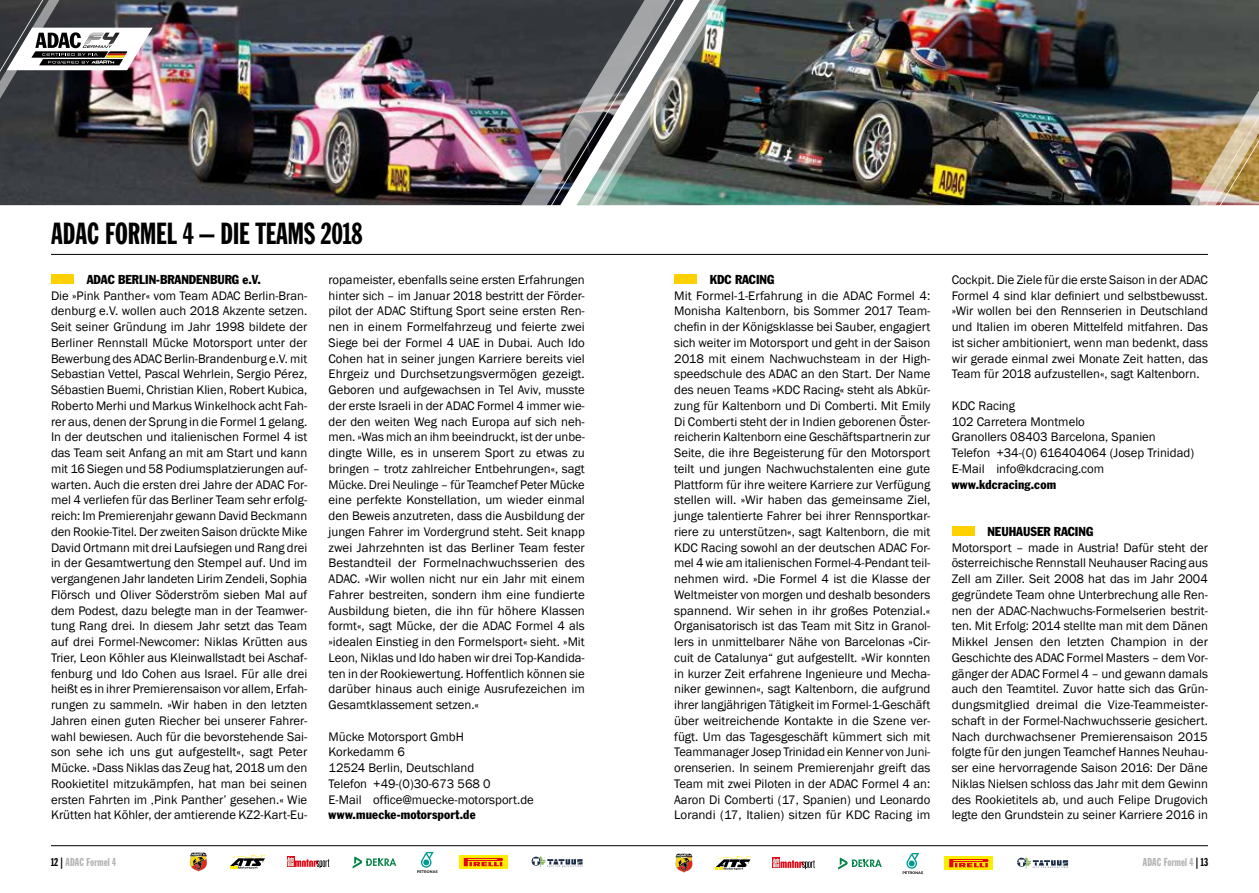
<style>
.page{position:relative;width:1259px;height:893px;background:#fff}
.page>*{position:absolute;margin:0;border:0;box-sizing:border-box;transform-origin:0 0}
.t1{font:30px "Franklin Gothic Std Extra Cond";color:#000}
.t2{font:12.75px/15.8px "Franklin Gothic";color:#000;text-align:justify}
.t3{font:condensed 12.75px "Franklin Gothic Std";color:#000}
.t4{font:11.25px "Franklin Gothic Std Extra Cond";letter-spacing:.01em;color:#b3b2b2}
.s1{color:#000}
</style>
<div class="page">
<hr style="left:51px;top:845px;width:1157px;height:1px;background:#000">
<svg style="left:353px;top:856px;width:43px;height:12px"></svg>
<svg style="left:230px;top:855px;width:35px;height:14px"></svg>
<svg style="left:531px;top:856px;width:52px;height:11px"></svg>
<svg style="left:417px;top:852px;width:20px;height:21px"></svg>
<svg style="left:189px;top:852px;width:18px;height:20px"></svg>
<svg style="left:287px;top:857px;width:42px;height:11px"></svg>
<svg style="left:459px;top:855px;width:48px;height:14px"></svg>
<svg style="left:464px;top:858px;width:39px;height:8px"></svg>
<svg style="left:838px;top:857px;width:43px;height:13px"></svg>
<svg style="left:715px;top:856px;width:35px;height:14px"></svg>
<svg style="left:1017px;top:857px;width:51px;height:11px"></svg>
<svg style="left:902px;top:853px;width:21px;height:21px"></svg>
<svg style="left:675px;top:853px;width:18px;height:20px"></svg>
<svg style="left:772px;top:858px;width:43px;height:11px"></svg>
<svg style="left:944px;top:856px;width:48px;height:14px"></svg>
<svg style="left:949px;top:859px;width:39px;height:8px"></svg>
<hr style="left:51px;top:254px;width:1157px;height:1px;background:#000">
<div style="left:51px;top:275px;width:23px;height:9px;background:#ffd000"></div>
<div style="left:674px;top:275px;width:23px;height:9px;background:#ffd000"></div>
<div style="left:951px;top:527px;width:23px;height:9px;background:#ffd000"></div>
<img style="left:153px;top:0;width:368px;height:205px">
<img style="left:893px;top:0;width:297px;height:205px">
<img style="left:1190px;top:0;width:69px;height:206px">
<img style="left:521px;top:0;width:372px;height:206px">
<img style="left:0;top:0;width:153px;height:206px">
<h1 class="t1" style="left:51px;top:217px;width:313px">ADAC FORMEL 4 – DIE TEAMS 2018</h1>
<p class="t3" style="left:87px;top:272px;width:176px">ADAC BERLIN-BRANDENBURG e.V.</p>
<p class="t2" style="left:51px;top:288px;width:258px">Die »Pink Panther« vom Team ADAC Berlin-Bran&shy;denburg e.V. wollen auch 2018 Akzente setzen.<br>Seit seiner Gründung im Jahr 1998 bildete der Berliner Rennstall Mücke Motorsport unter der Bewerbung des ADAC Berlin-Brandenburg e.V. mit Sebastian Vettel, Pascal Wehrlein, Sergio Pérez, Sébastien Buemi, Christian Klien, Robert Kubica, Roberto Merhi und Markus Winkelhock acht Fah&shy;rer aus, denen der Sprung in die Formel 1 gelang.<br>In der deutschen und italienischen Formel 4 ist das Team seit Anfang an mit am Start und kann mit 16 Siegen und 58 Podiumsplatzierungen auf&shy;warten. Auch die ersten drei Jahre der ADAC For&shy;mel 4 verliefen für das Berliner Team sehr erfolg&shy;reich: Im Premierenjahr gewann David Beckmann den Rookie-Titel. Der zweiten Saison drückte Mike David Ortmann mit drei Laufsiegen und Rang drei in der Gesamtwertung den Stempel auf. Und im vergangenen Jahr landeten Lirim Zendeli, Sophia Flörsch und Oliver Söderström sieben Mal auf dem Podest, dazu belegte man in der Teamwer&shy;tung Rang drei. In diesem Jahr setzt das Team auf drei Formel-Newcomer: Niklas Krütten aus Trier, Leon Köhler aus Kleinwallstadt bei Aschaf&shy;fenburg und Ido Cohen aus Israel. Für alle drei heißt es in ihrer Premierensaison vor allem, Erfah&shy;rungen zu sammeln. »Wir haben in den letzten Jahren einen guten Riecher bei unserer Fahrer&shy;wahl bewiesen. Auch für die bevorstehende Sai&shy;son sehe ich uns gut aufgestellt«, sagt Peter Mücke. »Dass Niklas das Zeug hat, 2018 um den Rookietitel mitzukämpfen, hat man bei seinen ersten Fahrten im ‚Pink Panther’ gesehen.« Wie Krütten hat Köhler, der amtierende KZ2-Kart-Eu-</p>
<p class="t2" style="left:328px;top:272px;width:258px">ropameister, ebenfalls seine ersten Erfahrungen hinter sich – im Januar 2018 bestritt der Förder&shy;pilot der ADAC Stiftung Sport seine ersten Ren&shy;nen in einem Formelfahrzeug und feierte zwei Siege bei der Formel 4 UAE in Dubai. Auch Ido Cohen hat in seiner jungen Karriere bereits viel Ehrgeiz und Durchsetzungsvermögen gezeigt.<br>Geboren und aufgewachsen in Tel Aviv, musste der erste Israeli in der ADAC Formel 4 immer wie&shy;der den weiten Weg nach Europa auf sich neh&shy;men. »Was mich an ihm beeindruckt, ist der unbe&shy;dingte Wille, es in unserem Sport zu etwas zu bringen – trotz zahlreicher Entbehrungen«, sagt Mücke. Drei Neulinge – für Teamchef Peter Mücke eine perfekte Konstellation, um wieder einmal den Beweis anzutreten, dass die Ausbildung der jungen Fahrer im Vordergrund steht. Seit knapp zwei Jahrzehnten ist das Berliner Team fester Bestandteil der Formelnachwuchsserien des ADAC. »Wir wollen nicht nur ein Jahr mit einem Fahrer bestreiten, sondern ihm eine fundierte Ausbildung bieten, die ihn für höhere Klassen formt«, sagt Mücke, der die ADAC Formel 4 als »idealen Einstieg in den Formelsport« sieht. »Mit Leon, Niklas und Ido haben wir drei Top-Kandida&shy;ten in der Rookiewertung. Hoffentlich können sie darüber hinaus auch einige Ausrufezeichen im Gesamtklassement setzen.«</p>
<p class="t2" style="left:328px;top:729px;width:207px;text-align:left">Mücke Motorsport GmbH<br>Korkedamm 6<br>12524 Berlin, Deutschland<br>Telefon +49-(0)30-673 568 0<br>E-Mail office@muecke-motorsport.de</p>
<p class="t3" style="left:328px;top:807px;width:149px">www.muecke-motorsport.de</p>
<p class="t3" style="left:710px;top:272px;width:66px">KDC RACING</p>
<p class="t2" style="left:674px;top:288px;width:258px">Mit Formel-1-Erfahrung in die ADAC Formel 4:<br>Monisha Kaltenborn, bis Sommer 2017 Team&shy;chefin in der Königsklasse bei Sauber, engagiert sich weiter im Motorsport und geht in der Saison 2018 mit einem Nachwuchsteam in der High&shy;speedschule des ADAC an den Start. Der Name des neuen Teams »KDC Racing« steht als Abkür&shy;zung für Kaltenborn und Di Comberti. Mit Emily Di Comberti steht der in Indien geborenen Öster&shy;reicherin Kaltenborn eine Geschäftspartnerin zur Seite, die ihre Begeisterung für den Motorsport teilt und jungen Nachwuchstalenten eine gute Plattform für ihre weitere Karriere zur Verfügung stellen will. »Wir haben das gemeinsame Ziel, junge talentierte Fahrer bei ihrer Rennsportkar&shy;riere zu unterstützen«, sagt Kaltenborn, die mit KDC Racing sowohl an der deutschen ADAC For&shy;mel 4 wie am italienischen Formel-4-Pendant teil&shy;nehmen wird. »Die Formel 4 ist die Klasse der Weltmeister von morgen und deshalb besonders spannend. Wir sehen in ihr großes Potenzial.« Organisatorisch ist das Team mit Sitz in Granol&shy;lers in unmittelbarer Nähe von Barcelonas »Cir&shy;cuit de Catalunya“ gut aufgestellt. »Wir konnten in kurzer Zeit erfahrene Ingenieure und Mecha&shy;niker gewinnen«, sagt Kaltenborn, die aufgrund ihrer langjährigen Tätigkeit im Formel-1-Geschäft über weitreichende Kontakte in die Szene ver&shy;fügt. Um das Tagesgeschäft kümmert sich mit Teammanager Josep Trinidad ein Kenner von Juni&shy;orenserien. In seinem Premierenjahr greift das Team mit zwei Piloten in der ADAC Formel 4 an:<br>Aaron Di Comberti (17, Spanien) und Leonardo Lorandi (17, Italien) sitzen für KDC Racing im</p>
<p class="t2" style="left:951px;top:272px;width:258px">Cockpit. Die Ziele für die erste Saison in der ADAC Formel 4 sind klar definiert und selbstbewusst. »Wir wollen bei den Rennserien in Deutschland und Italien im oberen Mittelfeld mitfahren. Das ist sicher ambitioniert, wenn man bedenkt, dass wir gerade einmal zwei Monate Zeit hatten, das Team für 2018 aufzustellen«, sagt Kaltenborn.</p>
<p class="t2" style="left:951px;top:398px;width:244px;text-align:left">KDC Racing<br>102 Carretera Montmelo<br>Granollers 08403 Barcelona, Spanien<br>Telefon +34-(0) 616404064 (Josep Trinidad)<br>E-Mail info@kdcracing.com</p>
<p class="t3" style="left:951px;top:476px;width:106px">www.kdcracing.com</p>
<p class="t3" style="left:987px;top:524px;width:107px">NEUHAUSER RACING</p>
<p class="t2" style="left:951px;top:540px;width:258px">Motorsport – made in Austria! Dafür steht der österreichische Rennstall Neuhauser Racing aus Zell am Ziller. Seit 2008 hat das im Jahr 2004 gegründete Team ohne Unterbrechung alle Ren&shy;nen der ADAC-Nachwuchs-Formelserien bestrit&shy;ten. Mit Erfolg: 2014 stellte man mit dem Dänen Mikkel Jensen den letzten Champion in der Geschichte des ADAC Formel Masters – dem Vor&shy;gänger der ADAC Formel 4 – und gewann damals auch den Teamtitel. Zuvor hatte sich das Grün&shy;dungsmitglied dreimal die Vize-Teammeister&shy;schaft in der Formel-Nachwuchsserie gesichert.<br>Nach durchwachsener Premierensaison 2015 folgte für den jungen Teamchef Hannes Neuhau&shy;ser eine hervorragende Saison 2016: Der Däne Niklas Nielsen schloss das Jahr mit dem Gewinn des Rookietitels ab, und auch Felipe Drugovich legte den Grundstein zu seiner Karriere 2016 in</p>
<p class="t4" style="left:51px;top:856px;width:67px"><span class="s1">12 |</span> ADAC Formel 4</p>
<p class="t4" style="left:1143px;top:856px;width:67px">ADAC Formel 4 <span class="s1">| 13</span></p>
</div>
